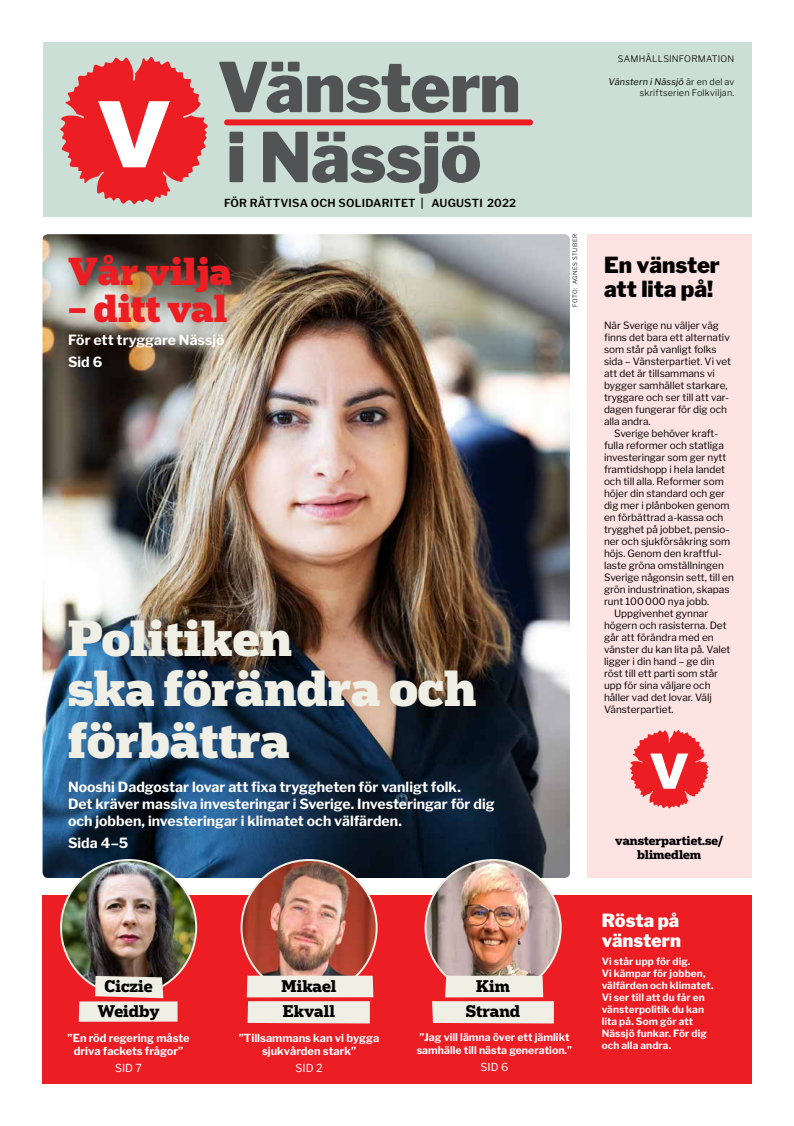
<style>
.page{position:relative;width:794px;height:1126px;background:#fff}
.page>*{position:absolute;margin:0;border:0;box-sizing:border-box;transform-origin:0 0}
.t1{font:900 68px "Libre Franklin";letter-spacing:-.01em;color:#525354}
.t2{font:900 48px/51px "Popular";color:#f0efe5}
.t3{font:900 37px "Popular";color:#ed1d24}
.t4{font:900 22px/24px "Libre Franklin";color:#000}
.t5{font:900 18px/20px "Libre Franklin";color:#fff}
.t6{font:700 16px/24.5px "Popular";color:#000;text-align:center}
.t7{font:700 14px/17px "Libre Franklin";color:#fff}
.t8{font:700 12px/14px "Popular";color:#000;text-align:center}
.t9{font:700 11px/13px "Libre Franklin";color:#fff;text-align:center}
.t10{font:600 11px "Libre Franklin";letter-spacing:.02em;color:#000}
.t11{font:11px "Libre Franklin";color:#fff}
.t12{font:700 10.5px/13px "Libre Franklin";color:#fff}
.t13{font:10px/12px "Libre Franklin";color:#000}
.t14{font:700 10px/12px "Libre Franklin";letter-spacing:.01em;color:#fff}
.t15{font:300 9px "Libre Franklin";letter-spacing:.02em;color:#000}
.t16{font:italic 9px "Libre Franklin";letter-spacing:.02em;color:#000}
.t17{font:300 6px "Libre Franklin";letter-spacing:.07em;color:#000}
.s1{font-weight:300;font-style:normal}
</style>
<div class="page">
<img style="left:43px;top:234px;width:527px;height:644px">
<div style="left:43px;top:43px;width:708px;height:174px;background:#cbdfd7"></div>
<svg style="left:60px;top:57px;width:147px;height:147px"></svg>
<div style="left:227px;top:119px;width:303px;height:6px;background:#ed1d24"></div>
<div style="left:43px;top:895px;width:708px;height:188px;background:#ed1d24"></div>
<img style="left:61px;top:860px;width:135px;height:135px;border-radius:68px">
<svg style="left:79px;top:975px;width:98px;height:46px;background:#e4bbb5"></svg>
<img style="left:241px;top:860px;width:136px;height:135px;border-radius:68px">
<svg style="left:247px;top:975px;width:126px;height:48px;background:#eed8d0"></svg>
<img style="left:425px;top:860px;width:135px;height:135px;border-radius:68px">
<svg style="left:432px;top:975px;width:122px;height:48px;background:#eec8c1"></svg>
<div style="left:587px;top:234px;width:164px;height:644px;background:#fde3e1"></div>
<svg style="left:630px;top:730px;width:78px;height:78px;background:#f36c6f"></svg>
<h1 class="t1" style="left:218px;top:46px;width:304px">Vänstern</h1>
<h1 class="t1" style="left:227px;top:116px;width:256px">i Nässjö</h1>
<p class="t10" style="left:224px;top:196px;width:294px">FÖR RÄTTVISA OCH SOLIDARITET | AUGUSTI 2022</p>
<p class="t15" style="left:618px;top:53px;width:118px">SAMHÄLLSINFORMATION</p>
<p class="t16" style="left:608px;top:76px;width:127px">Vänstern i Nässjö <span class="s1">är en del av</span></p>
<p class="t15" style="left:640px;top:87px;width:96px">skriftserien Folkviljan.</p>
<p class="t17" style="left:571px;top:306px;width:74px;rotate:-90deg">FOTO: AGNES STUBER</p>
<h3 class="t3" style="left:68px;top:247px;width:166px">Vår vilja</h3>
<h3 class="t3" style="left:68px;top:284px;width:161px">– ditt val</h3>
<h3 class="t7" style="left:68px;top:328px;width:158px;line-height:22px">För ett tryggare Nässjö<br>Sid 6</h3>
<h3 class="t4" style="left:604px;top:253px;width:117px">En vänster att lita på!</h3>
<p class="t13" style="left:604px;top:319px;width:129px">När Sverige nu väljer väg finns det bara ett alternativ som står på vanligt folks sida – Vänsterpartiet. Vi vet att det är tillsammans vi bygger samhället starkare, tryggare och ser till att var&shy;dagen fungerar för dig och alla andra.</p>
<p class="t13" style="left:614px;top:427px;width:106px">Sverige behöver kraft-</p>
<p class="t13" style="left:604px;top:439px;width:121px">fulla reformer och statliga</p>
<p class="t13" style="left:604px;top:451px;width:124px">investeringar som ger nytt</p>
<p class="t13" style="left:604px;top:463px;width:122px">framtidshopp i hela landet</p>
<p class="t13" style="left:604px;top:475px;width:121px">och till alla. Reformer som</p>
<p class="t13" style="left:604px;top:487px;width:122px">höjer din standard och ger</p>
<p class="t13" style="left:604px;top:499px;width:127px">dig mer i plånboken genom</p>
<p class="t13" style="left:604px;top:511px;width:121px">en förbättrad a-kassa och</p>
<p class="t13" style="left:604px;top:523px;width:127px">trygghet på jobbet, pensio-</p>
<p class="t13" style="left:604px;top:535px;width:128px">ner och sjukförsäkring som</p>
<p class="t13" style="left:604px;top:547px;width:119px">höjs. Genom den kraftful-</p>
<p class="t13" style="left:604px;top:559px;width:121px">laste gröna omställningen</p>
<p class="t13" style="left:604px;top:571px;width:131px">Sverige någonsin sett, till en</p>
<p class="t13" style="left:604px;top:583px;width:127px">grön industrination, skapas</p>
<p class="t13" style="left:604px;top:595px;width:107px">runt 100000 nya jobb.</p>
<p class="t13" style="left:614px;top:607px;width:96px">Uppgivenhet gynnar</p>
<p class="t13" style="left:604px;top:619px;width:124px">högern och rasisterna. Det</p>
<p class="t13" style="left:604px;top:631px;width:111px">går att förändra med en</p>
<p class="t13" style="left:604px;top:643px;width:128px">vänster du kan lita på. Valet</p>
<p class="t13" style="left:604px;top:655px;width:112px">ligger i din hand – ge din</p>
<p class="t13" style="left:604px;top:667px;width:115px">röst till ett parti som står</p>
<p class="t13" style="left:604px;top:679px;width:108px">upp för sina väljare och</p>
<p class="t13" style="left:604px;top:691px;width:109px">håller vad det lovar. Välj</p>
<p class="t13" style="left:604px;top:703px;width:71px">Vänsterpartiet.</p>
<h2 class="t2" style="left:68px;top:610px;width:410px">Politiken<br>ska förändra och förbättra</h2>
<h3 class="t7" style="left:68px;top:778px;width:428px">Nooshi Dadgostar lovar att fixa tryggheten för vanligt folk.<br>Det kräver massiva investeringar i Sverige. Investeringar för dig och jobben, investeringar i klimatet och välfärden.</h3>
<h3 class="t7" style="left:68px;top:834px;width:62px">Sida 4–5</h3>
<p class="t8" style="left:615px;top:833px;width:110px">vansterpartiet.se/ blimedlem</p>
<h3 class="t6" style="left:97px;top:973px;width:64px">Ciczie<br>Weidby</h3>
<h3 class="t6" style="left:281px;top:973px;width:56px;text-align:left">Mikael<br>Ekvall</h3>
<p class="t9" style="left:239px;top:1031px;width:142px">”Tillsammans kan vi bygga sjukvården stark”</p>
<p class="t11" style="left:295px;top:1061px;width:29px">SID 2</p>
<p class="t9" style="left:68px;top:1031px;width:123px">”En röd regering måste driva fackets frågor”</p>
<p class="t11" style="left:115px;top:1061px;width:29px">SID 7</p>
<h3 class="t6" style="left:466px;top:973px;width:56px">Kim<br>Strand</h3>
<p class="t12" style="left:417px;top:1030px;width:157px">”Jag vill lämna över ett jämlikt samhälle till nästa generation.”</p>
<p class="t11" style="left:480px;top:1060px;width:29px">SID 6</p>
<h3 class="t5" style="left:601px;top:910px;width:81px">Rösta på vänstern</h3>
<p class="t14" style="left:601px;top:955px;width:113px">Vi står upp för dig.<br>Vi kämpar för jobben, välfärden och klimatet.<br>Vi ser till att du får en vänsterpolitik du kan lita på. Som gör att<br>Nässjö funkar. För dig och alla andra.</p>
</div>
